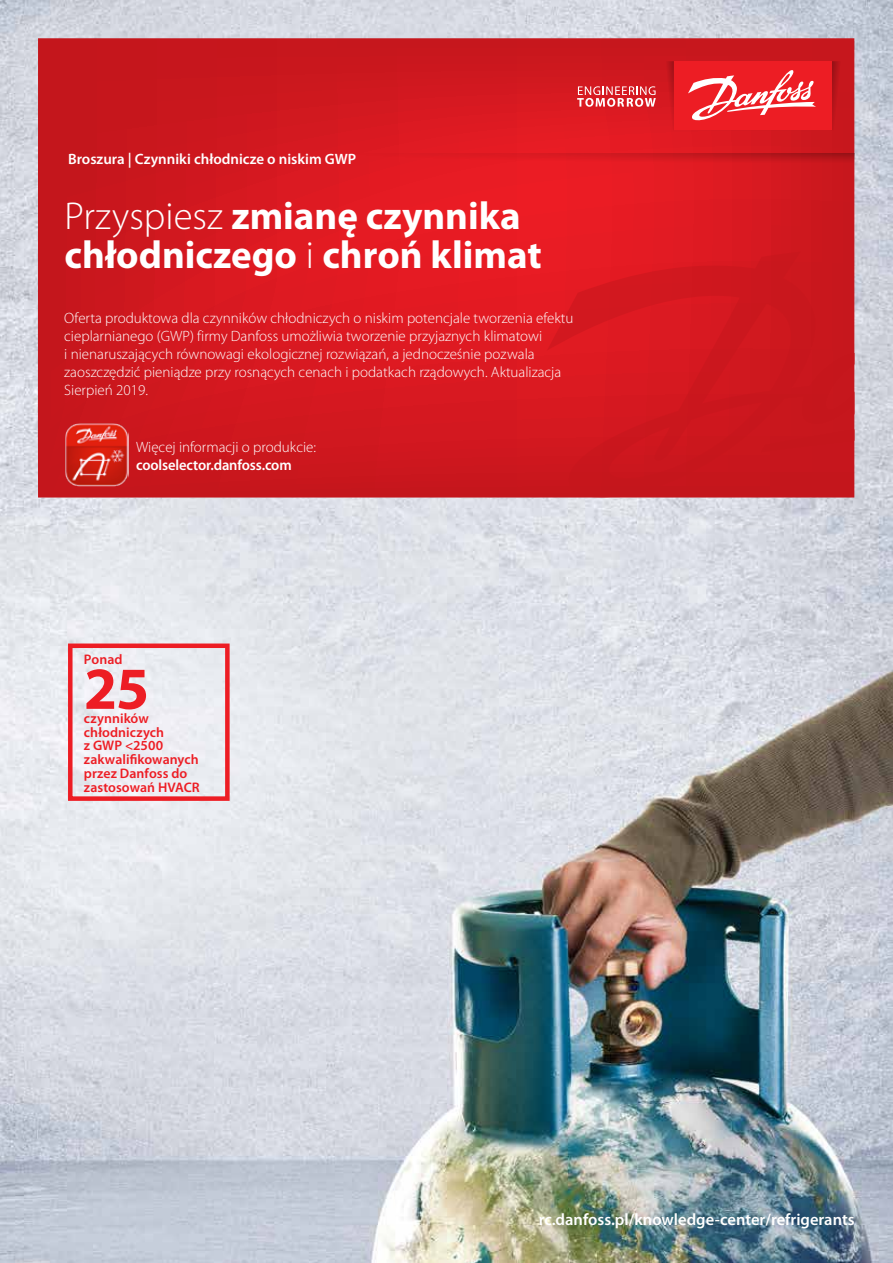
<style>
.page{position:relative;width:893px;height:1263px;background:#fff}
.page>*{position:absolute;margin:0;border:0;box-sizing:border-box;transform-origin:0 0}
.t1{font:700 60px "Myriad Pro";color:#ed1d24}
.t2{font:700 39px/39px "Myriad Pro";color:#fff}
.t3{font:600 16.5px "Myriad Pro";color:#fff}
.t4{font:300 15px/18px "Myriad Pro";color:#fff}
.t5{font:600 15px "Myriad Pro";color:#fff}
.t6{font:600 13.8px/13.8px "Myriad Pro";letter-spacing:.005em;color:#ed1d24}
.s1{font-weight:300}
</style>
<div class="page">
<img style="left:0;top:0;width:893px;height:1263px">
<svg style="left:38px;top:38px;width:816px;height:459px;background:#d3181f"></svg>
<svg style="left:832px;top:61px;width:12px;height:69px"></svg>
<svg style="left:358px;top:153px;width:497px;height:13px;background:#d61920"></svg>
<div style="left:674px;top:61px;width:158px;height:69px;background:#ed1d24"></div>
<svg style="left:577px;top:61px;width:97px;height:69px;background:#d82c32"></svg>
<svg style="left:688px;top:70px;width:128px;height:51px"></svg>
<div style="left:68px;top:643px;width:162px;height:158px;border:4px solid #ed1d24"></div>
<img style="left:65px;top:423px;width:64px;height:64px">
<svg style="left:547px;top:230px;width:308px;height:267px;background:#d0171e"></svg>
<p class="t5" style="left:68px;top:150px;width:290px">Broszura | Czynniki chłodnicze o niskim GWP</p>
<h2 class="t2" style="left:65px;top:195px;width:479px"><span class="s1">Przyspiesz</span> zmianę czynnika chłodniczego <span class="s1">i</span> chroń klimat</h2>
<p class="t4" style="left:64px;top:309px;width:511px">Oferta produktowa dla czynników chłodniczych o niskim potencjale tworzenia efektu cieplarnianego (GWP) firmy Danfoss umożliwia tworzenie przyjaznych klimatowi<br>i nienaruszających równowagi ekologicznej rozwiązań, a jednocześnie pozwala zaoszczędzić pieniądze przy rosnących cenach i podatkach rządowych. Aktualizacja Sierpień 2019.</p>
<p class="t4" style="left:136px;top:437px;width:181px">Więcej informacji o produkcie:</p>
<p class="t5" style="left:136px;top:455px;width:157px">coolselector.danfoss.com</p>
<p class="t6" style="left:84px;top:652px;width:40px">Ponad</p>
<h1 class="t1" style="left:84px;top:649px;width:67px">25</h1>
<p class="t6" style="left:84px;top:711px;width:117px">czynników chłodniczych<br>z GWP &lt;2500 zakwalifikowanych przez Danfoss do zastosowań HVACR</p>
<p class="t3" style="left:539px;top:1209px;width:317px">rc.danfoss.pl/knowledge-center/refrigerants</p>
</div>
